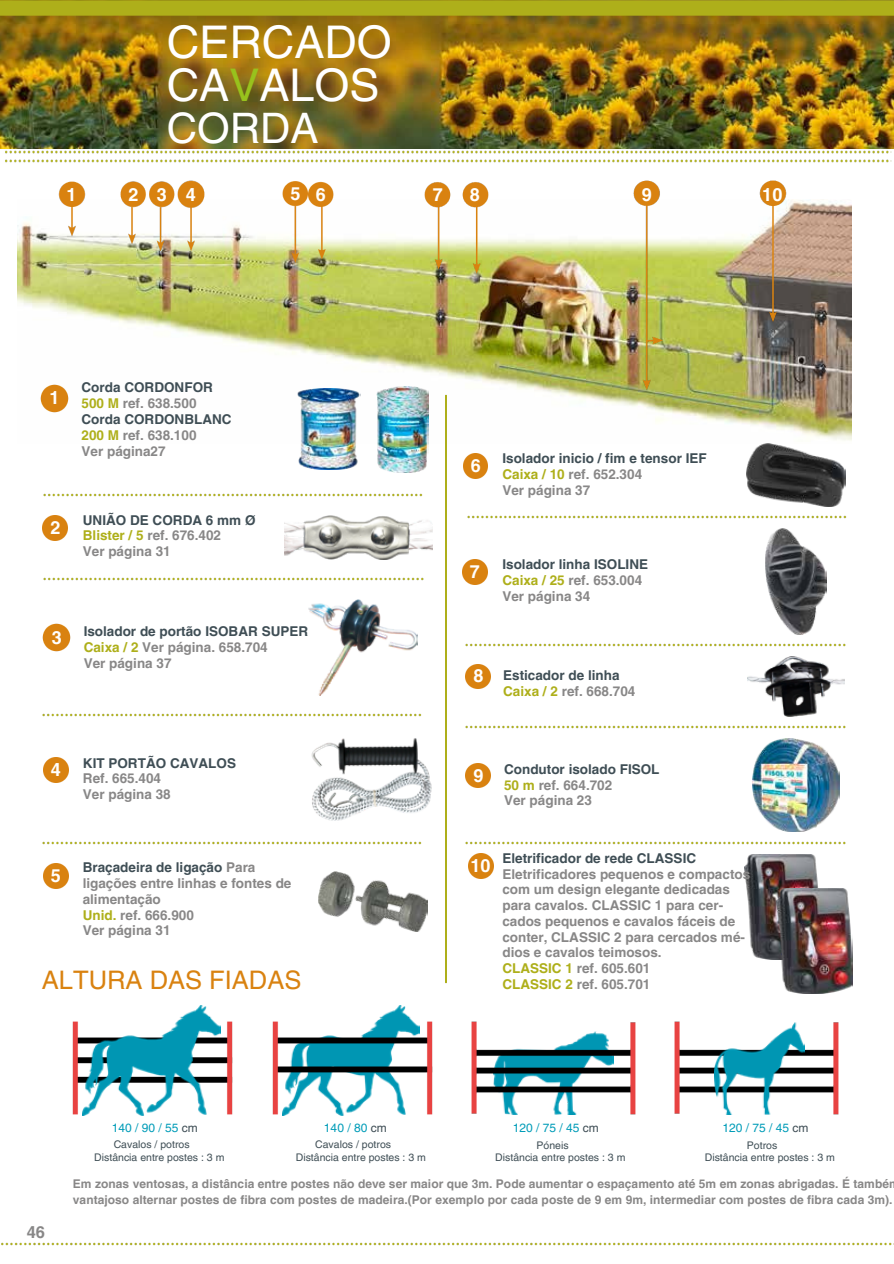
<style>
.page{position:relative;width:894px;height:1264px;background:#fff}
.page>*{position:absolute;margin:0;border:0;box-sizing:border-box;transform-origin:0 0}
.t1{font:45px/42.8px "Helvetica LT Pro";color:#fff}
.t2{font:42px "Helvetica LT Pro";color:#fff}
.t3{font:25.5px "Helvetica LT Pro";color:#d98210}
.t4{font:700 18px "Helvetica LT Pro";color:#fff}
.t5{font:700 16.5px "Helvetica LT Pro";color:#888787}
.t6{font:700 13.5px/15.8px "Helvetica LT Pro";color:#888787}
.t7{font:700 13.5px/15.8px "Helvetica LT Pro";color:#3f4e55}
.t8{font:700 12px/15.8px "Helvetica LT Pro";letter-spacing:.005em;color:#888787}
.t9{font:12px "Helvetica LT Pro";color:#009cb8}
.t10{font:10.5px/12.5px "Helvetica LT Pro";color:#3f4e55}
.s1{color:#98c21d}
.s2{color:#3f4e55}
.s3{color:#aeaf1a}
.s4{color:#888787}
</style>
<div class="page">
<img style="left:17px;top:200px;width:833px;height:243px">
<img style="left:0;top:16px;width:893px;height:127px">
<img style="left:42px;top:623px;width:29px;height:29px">
<img style="left:51px;top:181px;width:41px;height:62px">
<img style="left:113px;top:180px;width:98px;height:78px">
<img style="left:275px;top:181px;width:66px;height:89px">
<img style="left:42px;top:713px;width:380px;height:4px">
<img style="left:42px;top:841px;width:380px;height:4px">
<img style="left:43px;top:577px;width:381px;height:4px">
<img style="left:43px;top:493px;width:380px;height:4px">
<img style="left:445px;top:384px;width:1px;height:600px">
<img style="left:417px;top:182px;width:78px;height:100px">
<img style="left:626px;top:180px;width:44px;height:218px">
<img style="left:0;top:143px;width:893px;height:20px">
<img style="left:0;top:0;width:893px;height:16px">
<img style="left:465px;top:643px;width:381px;height:4px">
<img style="left:465px;top:725px;width:381px;height:4px">
<img style="left:465px;top:841px;width:381px;height:4px">
<img style="left:467px;top:515px;width:380px;height:4px">
<img style="left:752px;top:180px;width:40px;height:149px">
<img style="left:308px;top:599px;width:109px;height:96px">
<img style="left:34px;top:377px;width:41px;height:42px">
<img style="left:296px;top:388px;width:64px;height:81px">
<img style="left:376px;top:386px;width:52px;height:86px">
<img style="left:465px;top:664px;width:25px;height:25px">
<img style="left:747px;top:656px;width:97px;height:61px">
<img style="left:463px;top:453px;width:25px;height:25px">
<img style="left:746px;top:443px;width:99px;height:63px">
<img style="left:462px;top:559px;width:25px;height:25px">
<img style="left:765px;top:528px;width:61px;height:106px">
<img style="left:465px;top:763px;width:25px;height:25px">
<img style="left:752px;top:738px;width:87px;height:93px">
<img style="left:43px;top:516px;width:25px;height:24px">
<img style="left:284px;top:515px;width:148px;height:44px">
<img style="left:43px;top:757px;width:25px;height:25px">
<img style="left:311px;top:738px;width:121px;height:83px">
<img style="left:471px;top:1021px;width:165px;height:94px">
<img style="left:674px;top:1021px;width:165px;height:94px">
<img style="left:72px;top:1021px;width:161px;height:95px">
<img style="left:714px;top:1022px;width:90px;height:92px">
<img style="left:83px;top:1005px;width:137px;height:110px">
<img style="left:385px;top:1005px;width:21px;height:9px">
<img style="left:272px;top:1014px;width:161px;height:102px">
<img style="left:744px;top:854px;width:74px;height:105px">
<img style="left:776px;top:888px;width:76px;height:105px">
<img style="left:468px;top:854px;width:25px;height:24px">
<img style="left:1px;top:1242px;width:891px;height:4px">
<img style="left:318px;top:871px;width:109px;height:60px">
<img style="left:43px;top:863px;width:25px;height:25px">
<h1 class="t1" style="left:167px;top:25px;width:227px">CERCADO<br>CA<span class="s1">V</span>ALOS</h1>
<h2 class="t2" style="left:167px;top:113px;width:153px">CORDA</h2>
<h3 class="t4" style="left:66px;top:187px;width:12px">1</h3>
<h3 class="t4" style="left:128px;top:187px;width:12px">2</h3>
<h3 class="t4" style="left:290px;top:187px;width:37px">5 6</h3>
<h3 class="t4" style="left:432px;top:187px;width:12px">7</h3>
<h3 class="t4" style="left:157px;top:188px;width:41px">3 4</h3>
<h3 class="t4" style="left:469px;top:187px;width:12px">8</h3>
<h3 class="t4" style="left:641px;top:187px;width:12px">9</h3>
<h3 class="t4" style="left:762px;top:187px;width:22px">10</h3>
<h3 class="t4" style="left:50px;top:391px;width:12px">1</h3>
<h3 class="t4" style="left:50px;top:521px;width:12px">2</h3>
<p class="t6" style="left:81px;top:381px;width:152px"><span class="s2">Corda CORDONFOR<br></span><span class="s3">500 M</span> ref. 638.500<br><span class="s2">Corda CORDONBLANC<br></span><span class="s3">200 M</span> ref. 638.100<br>Ver página27</p>
<p class="t6" style="left:83px;top:513px;width:174px"><span class="s2">UNIÃO DE CORDA 6 mm Ø<br></span><span class="s3">Blister / 5</span> ref. 676.402<br>Ver página 31</p>
<h3 class="t4" style="left:52px;top:630px;width:12px">3</h3>
<p class="t6" style="left:84px;top:625px;width:226px"><span class="s2">Isolador de portão ISOBAR SUPER<br></span><span class="s3">Caixa / 2</span> Ver página. 658.704<br>Ver página 37</p>
<h3 class="t4" style="left:51px;top:763px;width:12px">4</h3>
<p class="t7" style="left:83px;top:756px;width:155px">KIT PORTÃO CAVALOS</p>
<p class="t6" style="left:83px;top:772px;width:89px">Ref. 665.404<br>Ver página 38</p>
<h3 class="t4" style="left:470px;top:459px;width:12px">6</h3>
<p class="t7" style="left:502px;top:451px;width:206px">Isolador inicio / fim e tensor IEF<br><span class="s3">Caixa / 10</span> <span class="s4">ref. 652.304<br>Ver página 37</span></p>
<h3 class="t4" style="left:469px;top:565px;width:12px">7</h3>
<p class="t6" style="left:502px;top:557px;width:147px"><span class="s2">Isolador linha ISOLINE<br></span><span class="s3">Caixa / 25</span> ref. 653.004<br>Ver página 34</p>
<h3 class="t4" style="left:473px;top:669px;width:12px">8</h3>
<p class="t7" style="left:503px;top:668px;width:134px">Esticador de linha<br><span class="s3">Caixa / 2</span> <span class="s4">ref. 668.704</span></p>
<h3 class="t4" style="left:473px;top:768px;width:12px">9</h3>
<p class="t6" style="left:504px;top:762px;width:157px"><span class="s2">Condutor isolado FISOL<br></span><span class="s3">50 m</span> ref. 664.702<br>Ver página 23</p>
<p class="t7" style="left:502px;top:851px;width:195px">Eletrificador de rede CLASSIC</p>
<p class="t6" style="left:502px;top:867px;width:249px">Eletrificadores pequenos e compactos com um design elegante dedicadas para cavalos. CLASSIC 1 para cer&shy;cados pequenos e cavalos fáceis de conter, CLASSIC 2 para cercados mé&shy;dios e cavalos teimosos.<br><span class="s3">CLASSIC 1</span> ref. 605.601</p>
<h3 class="t4" style="left:470px;top:859px;width:22px">10</h3>
<p class="t6" style="left:83px;top:861px;width:210px"><span class="s2">Braçadeira de ligação</span> Para ligações entre linhas e fontes de alimentação<br><span class="s3">Unid.</span> ref. 666.900<br>Ver página 31</p>
<h3 class="t4" style="left:51px;top:869px;width:12px">5</h3>
<h3 class="t3" style="left:42px;top:971px;width:261px">ALTURA DAS FIADAS</h3>
<p class="t6" style="left:502px;top:977px;width:149px"><span class="s3">CLASSIC 2</span> ref. 605.701</p>
<p class="t9" style="left:112px;top:1123px;width:88px">140 / 90 / 55 <span class="s2">cm</span></p>
<p class="t9" style="left:324px;top:1123px;width:64px">140 / 80 <span class="s2">cm</span></p>
<p class="t9" style="left:512px;top:1123px;width:88px">120 / 75 / 45 <span class="s2">cm</span></p>
<p class="t9" style="left:722px;top:1123px;width:88px">120 / 75 / 45 <span class="s2">cm</span></p>
<p class="t10" style="left:94px;top:1139px;width:132px;text-indent:19px">Cavalos / potros<br>Distância entre postes : 3 m</p>
<p class="t10" style="left:296px;top:1139px;width:132px;text-indent:19px">Cavalos / potros<br>Distância entre postes : 3 m</p>
<p class="t10" style="left:495px;top:1139px;width:132px;text-indent:41px">Póneis<br>Distância entre postes : 3 m</p>
<p class="t10" style="left:704px;top:1139px;width:132px;text-indent:42px">Potros<br>Distância entre postes : 3 m</p>
<p class="t5" style="left:27px;top:1225px;width:20px">46</p>
<p class="t8" style="left:73px;top:1176px;width:821px">Em zonas ventosas, a distância entre postes não deve ser maior que 3m. Pode aumentar o espaçamento até 5m em zonas abrigadas. É també vantajoso alternar postes de fibra com postes de madeira.(Por exemplo por cada poste de 9 em 9m, intermediar com postes de fibra cada 3m).</p>
</div>
